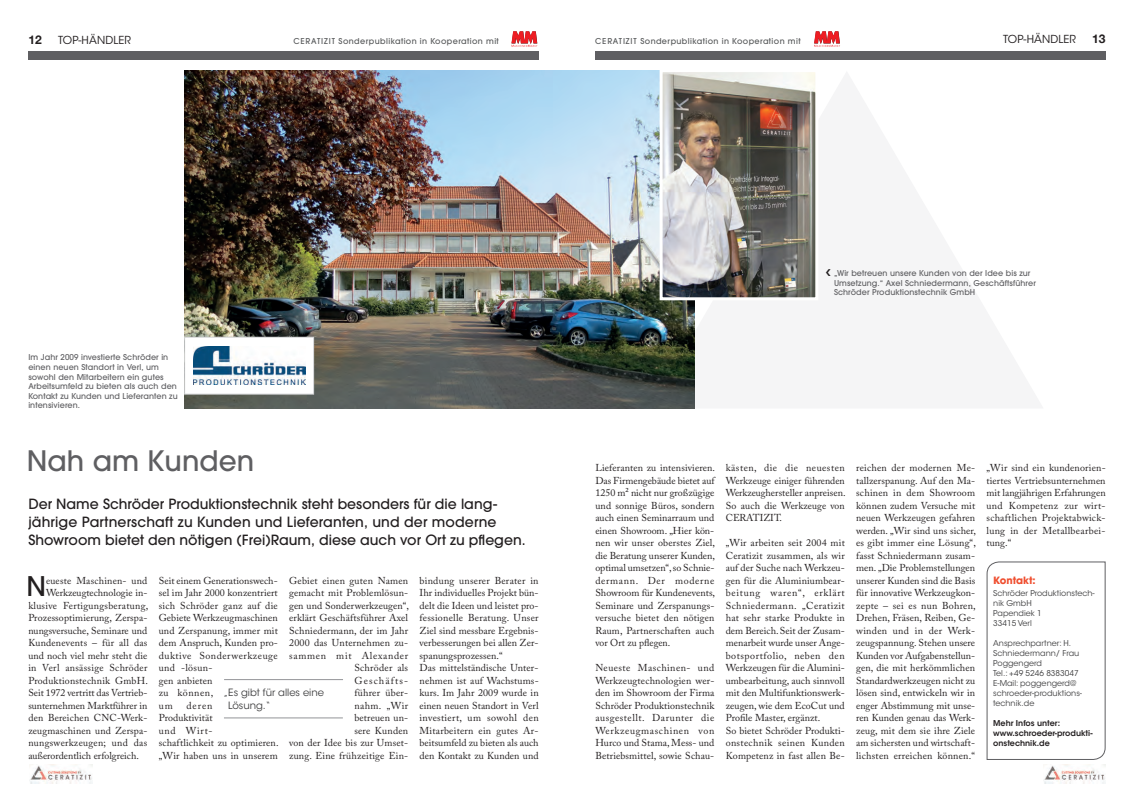
<style>
.page{position:relative;width:1134px;height:794px;background:#fff}
.page>*{position:absolute;margin:0;border:0;box-sizing:border-box;transform-origin:0 0}
.t1{font:28px "Avant Garde Gothic Md ITC";color:#5f5f62}
.t2{font:26.9px "Avant Garde Gothic Md ITC";color:#231f20}
.t3{font:14px/18px "Avant Garde Gothic Md ITC";color:#231f20}
.t4{font:700 12px "Helvetica Neue";color:#231f20}
.t5{font:11px "ITC Avant Garde Std";letter-spacing:.01em;color:#231f20}
.t6{font:10px/12.5px "Adobe Caslon Pro";letter-spacing:.01em;color:#231f20;text-align:justify}
.t7{font:10px "Adobe Caslon Pro";letter-spacing:.03em;color:#231f20}
.t8{font:10px/12.5px "ITC Avant Garde Std";color:#3e3e3f}
.t9{font:700 10px "ITC Avant Garde Std";color:#ef4e2f}
.t10{font:8px/9.6px "Avant Garde Gothic Md ITC";letter-spacing:.01em;color:#5f5f62}
.t11{font:8px/10px "ITC Avant Garde Std";color:#3e3e3f}
.t12{font:8px "Avant Garde Gothic Md ITC";letter-spacing:.05em;color:#57595a}
.t13{font:600 8px/10px "ITC Avant Garde Std";color:#231f20}
</style>
<div class="page">
<img style="left:185px;top:71px;width:510px;height:337px">
<img style="left:664px;top:73px;width:150px;height:223px">
<div style="left:660px;top:69px;width:158px;height:231px;border:3px solid #fff"></div>
<div style="left:185px;top:337px;width:129px;height:57px;background:#fff"></div>
<img style="left:193px;top:347px;width:112px;height:38px">
<div style="left:184px;top:337px;width:130px;height:57px;border:1px solid #d1d2d4"></div>
<svg style="left:814px;top:31px;width:26px;height:16px"></svg>
<svg style="left:511px;top:31px;width:26px;height:16px"></svg>
<div style="left:595px;top:52px;width:511px;height:8px;background:#5f5f62"></div>
<div style="left:28px;top:52px;width:511px;height:8px;background:#5f5f62"></div>
<img style="left:30px;top:764px;width:62px;height:19px">
<img style="left:1044px;top:764px;width:62px;height:19px">
<hr style="left:224px;top:679px;width:119px;height:1px;background:#939598">
<hr style="left:224px;top:717px;width:119px;height:1px;background:#939598">
<svg style="left:986px;top:561px;width:120px;height:199px"></svg>
<p class="t4" style="left:28px;top:32px;width:15px">12</p>
<p class="t5" style="left:58px;top:33px;width:74px">TOP-HÄNDLER</p>
<p class="t12" style="left:293px;top:36px;width:207px">CERATIZIT Sonderpublikation in Kooperation mit</p>
<p class="t12" style="left:595px;top:35px;width:207px">CERATIZIT Sonderpublikation in Kooperation mit</p>
<p class="t5" style="left:1003px;top:33px;width:74px">TOP-HÄNDLER</p>
<p class="t4" style="left:1092px;top:32px;width:15px">13</p>
<p class="t10" style="left:28px;top:352px;width:151px">Im Jahr 2009 investierte Schröder in einen neuen Standort in Verl, um sowohl den Mitarbeitern ein gutes<br>Arbeitsumfeld zu bieten als auch den<br>Kontakt zu Kunden und Lieferanten zu intensivieren.</p>
<h1 class="t1" style="left:27px;top:443px;width:229px">Nah am Kunden</h1>
<h3 class="t3" style="left:28px;top:494px;width:499px">Der Name Schröder Produktionstechnik steht besonders für die lang&shy;jährige Partnerschaft zu Kunden und Lieferanten, und der moderne<br>Showroom bietet den nötigen (Frei)Raum, diese auch vor Ort zu pflegen.</h3>
<h2 class="t2" style="left:26px;top:569px;width:21px">N</h2>
<p class="t6" style="left:46px;top:574px;width:103px">eueste Maschinen- und</p>
<p class="t6" style="left:46px;top:586px;width:103px">Werkzeugtechnologie in-</p>
<p class="t7" style="left:28px;top:599px;width:121px">klusive Fertigungsberatung,</p>
<p class="t6" style="left:28px;top:611px;width:121px">Prozessoptimierung, Zerspa-</p>
<p class="t6" style="left:28px;top:624px;width:121px">nungsversuche, Seminare und</p>
<p class="t6" style="left:28px;top:636px;width:120px">Kundenevents – für all das</p>
<p class="t6" style="left:28px;top:649px;width:121px">und noch viel mehr steht die</p>
<p class="t7" style="left:28px;top:662px;width:121px">in Verl ansässige Schröder</p>
<p class="t6" style="left:28px;top:674px;width:121px">Produktionstechnik GmbH.</p>
<p class="t6" style="left:28px;top:686px;width:121px">Seit 1972 vertritt das Vertrieb-</p>
<p class="t6" style="left:28px;top:699px;width:121px">sunternehmen Marktführer in</p>
<p class="t6" style="left:28px;top:711px;width:121px">den Bereichen CNC-Werk-</p>
<p class="t6" style="left:28px;top:724px;width:121px">zeugmaschinen und Zerspa-</p>
<p class="t7" style="left:28px;top:737px;width:120px">nungswerkzeugen; und das</p>
<p class="t6" style="left:28px;top:749px;width:112px">außerordentlich erfolgreich.</p>
<p class="t6" style="left:159px;top:574px;width:121px;text-align:left">Seit einem Generationswech&shy;sel im Jahr 2000 konzentriert sich Schröder ganz auf die<br>Gebiete Werkzeugmaschinen und Zerspanung, immer mit dem Anspruch, Kunden pro&shy;duktive Sonderwerkzeuge und -lösun-<br>gen anbieten<br>zu können,<br>um</p>
<p class="t6" style="left:289px;top:574px;width:121px;text-align:right">Gebiet einen guten Namen gemacht mit Problemlösun&shy;gen und Sonderwerkzeugen“, erklärt Geschäftsführer Axel<br>Schniedermann, der im Jahr<br>2000 das Unternehmen zu&shy;sammen mit Alexander<br>Schröder als<br>Geschäfts-<br>führer über-<br>nahm. „Wir<br>betreuen un-<br>sere Kunden<br>von der Idee bis zur Umset&shy;zung. Eine frühzeitige Ein-</p>
<p class="t6" style="left:420px;top:574px;width:121px;text-align:left">bindung unserer Berater in<br>Ihr individuelles Projekt bün&shy;delt die Ideen und leistet pro&shy;fessionelle Beratung. Unser<br>Ziel sind messbare Ergebnis&shy;verbesserungen bei allen Zer&shy;spanungsprozessen.“<br>Das mittelständische Unter&shy;nehmen ist auf Wachstums&shy;kurs. Im Jahr 2009 wurde in einen neuen Standort in Verl investiert, um sowohl den<br>Mitarbeitern ein gutes Ar&shy;beitsumfeld zu bieten als auch den Kontakt zu Kunden und</p>
<p class="t8" style="left:228px;top:686px;width:97px;text-indent:-4px">„Es gibt für alles eine<br>Lösung.“</p>
<p class="t6" style="left:159px;top:699px;width:121px;text-align:left;text-indent:28px">deren<br>Produktivität<br>und Wirt-<br>schaftlichkeit zu optimieren. „Wir haben uns in unserem</p>
<p class="t10" style="left:834px;top:268px;width:203px">„Wir betreuen unsere Kunden von der Idee bis zur<br>Umsetzung.“ Axel Schniedermann, Geschäftsführer<br>Schröder Produktionstechnik GmbH</p>
<p class="t6" style="left:595px;top:461px;width:121px">Lieferanten zu intensivieren.<br>Das Firmengebäude bietet auf 1250 m² nicht nur großzügige und sonnige Büros, sondern auch einen Seminarraum und einen Showroom. „Hier kön&shy;nen wir unser oberstes Ziel, die Beratung unserer Kunden, optimal umsetzen“, so Schnie&shy;dermann. Der moderne Showroom für Kundenevents, Seminare und Zerspanungs&shy;versuche bietet den nötigen Raum, Partnerschaften auch vor Ort zu pflegen.</p>
<p class="t6" style="left:595px;top:661px;width:121px">Neueste Maschinen- und Werkzeugtechnologien wer&shy;den im Showroom der Firma Schröder Produktionstechnik ausgestellt. Darunter die Werkzeugmaschinen von Hurco und Stama, Mess- und Betriebsmittel, sowie Schau-</p>
<p class="t6" style="left:726px;top:461px;width:121px">kästen, die die neuesten Werkzeuge einiger führenden Werkzeughersteller anpreisen.<br>So auch die Werkzeuge von CERATIZIT.</p>
<p class="t6" style="left:726px;top:536px;width:121px;text-align:left">„Wir arbeiten seit 2004 mit<br>Ceratizit zusammen, als wir auf der Suche nach Werkzeu&shy;gen für die Aluminiumbear&shy;beitung waren“, erklärt<br>Schniedermann. „Ceratizit hat sehr starke Produkte in dem Bereich. Seit der Zusam&shy;menarbeit wurde unser Ange&shy;botsportfolio, neben den<br>Werkzeugen für die Alumini&shy;umbearbeitung, auch sinnvoll mit den Multifunktionswerk&shy;zeugen, wie dem EcoCut und<br>Profile Master, ergänzt.<br>So bietet Schröder Produkti&shy;onstechnik seinen Kunden<br>Kompetenz in fast allen Be-</p>
<p class="t6" style="left:856px;top:461px;width:121px">reichen der modernen Me&shy;tallzerspanung. Auf den Ma&shy;schinen in dem Showroom können zudem Versuche mit neuen Werkzeugen gefahren werden. „Wir sind uns sicher, es gibt immer eine Lösung“, fasst Schniedermann zusam&shy;men. „Die Problemstellungen unserer Kunden sind die Basis für innovative Werkzeugkon&shy;zepte – sei es nun Bohren, Drehen, Fräsen, Reiben, Ge&shy;winden und in der Werk&shy;zeugspannung. Stehen unsere Kunden vor Aufgabenstellun&shy;gen, die mit herkömmlichen Standardwerkzeugen nicht zu lösen sind, entwickeln wir in enger Abstimmung mit unse&shy;ren Kunden genau das Werk&shy;zeug, mit dem sie ihre Ziele am sichersten und wirtschaft&shy;lichsten erreichen können.“</p>
<p class="t6" style="left:986px;top:461px;width:121px">„Wir sind ein kundenorien&shy;tiertes Vertriebsunternehmen mit langjährigen Erfahrungen und Kompetenz zur wirt&shy;schaftlichen Projektabwick&shy;lung in der Metallbearbei&shy;tung.“</p>
<p class="t9" style="left:993px;top:573px;width:44px">Kontakt:</p>
<p class="t11" style="left:993px;top:588px;width:103px">Schröder Produktionstech&shy;nik GmbH<br>Papendiek 1<br>33415 Verl</p>
<p class="t11" style="left:993px;top:638px;width:90px">Ansprechpartner: H.<br>Schniedermann/ Frau<br>Poggengerd<br>Tel.: +49 5246 8383047<br>E-Mail: poggengerd@ schroeder-produktions&shy;technik.de</p>
<p class="t13" style="left:993px;top:718px;width:101px">Mehr Infos unter: www.schroeder-produkti&shy;onstechnik.de</p>
</div>
